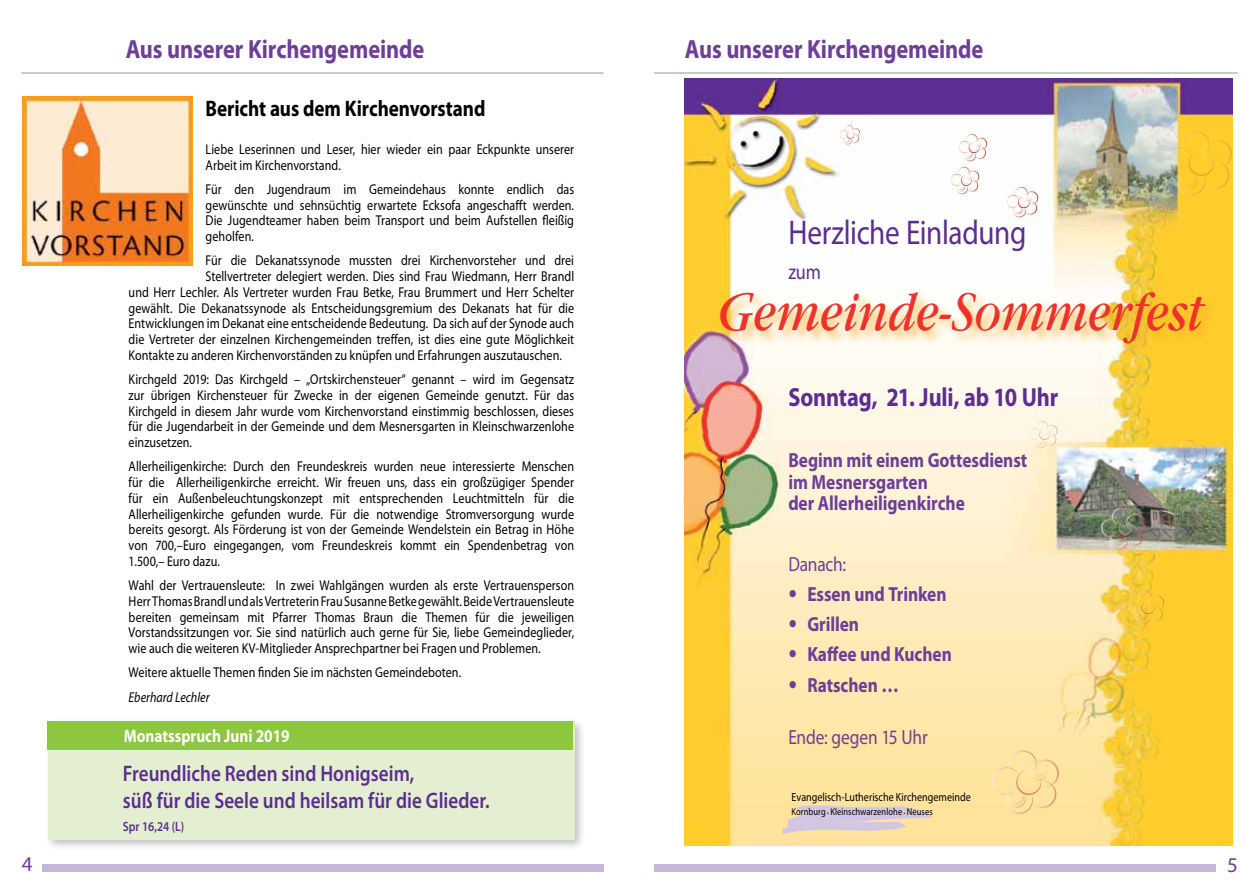
<style>
.page{position:relative;width:1259px;height:893px;background:#fff}
.page>*{position:absolute;margin:0;border:0;box-sizing:border-box;transform-origin:0 0}
.t1{font:italic 58.5px "Garamond";letter-spacing:-.005em;color:#ee3129;scale:.85 1}
.t2{font:34.35px "Myriad Pro";letter-spacing:-.015em;color:#5c2d91;scale:.85 1}
.t3{font:700 26.4px "Myriad Pro";letter-spacing:-.005em;color:#6c3f98;scale:.85 1}
.t4{font:700 26.25px "Myriad Pro";letter-spacing:-.005em;color:#5c2d91;scale:.85 1}
.t5{font:600 22.5px/27px "Myriad Pro";color:#5c2d91;scale:.85 1}
.t6{font:700 22.5px "Myriad Pro";letter-spacing:-.005em;color:#000;scale:.85 1}
.t7{font:21.45px "Myriad Pro";color:#5c2d91;scale:.85 1}
.t8{font:21px "Myriad Pro";color:#6c3f98}
.t9{font:700 20.4px/21.9px "Myriad Pro";letter-spacing:-.005em;color:#6c3f98;scale:.85 1}
.t10{font:20.4px "Myriad Pro";letter-spacing:-.01em;color:#6c3f98;scale:.85 1}
.t11{font:700 18px "Myriad Pro";color:#fff;scale:.85 1}
.t12{font:14.25px/15.8px "Myriad Pro";letter-spacing:.005em;color:#000;text-align:justify;scale:.85 1}
.t13{font:italic 14.25px "Myriad Pro";color:#000;scale:.85 1}
.t14{font:600 13.5px "Myriad Pro";color:#5c2d91;scale:.85 1}
.t15{font:11.85px "Myriad Pro";color:#000;scale:.85 1}
.t16{font:9.9px "Myriad Pro";letter-spacing:.01em;color:#000;scale:.85 1}
.s1{font-family:"Trade Gothic";font-weight:400}
.s2{font-size:6.45px}
</style>
<div class="page">
<div style="left:42px;top:864px;width:562px;height:8px;background:#c5b7da"></div>
<hr style="left:21px;top:73px;width:582px;height:1px;background:#939598">
<div style="left:654px;top:864px;width:561px;height:8px;background:#c5b7da"></div>
<hr style="left:654px;top:73px;width:583px;height:1px;background:#939598">
<img style="left:685px;top:79px;width:547px;height:766px">
<svg style="left:781px;top:804px;width:151px;height:30px;background:#e2d1c7"></svg>
<img style="left:1099px;top:507px;width:47px;height:44px">
<svg style="left:1170px;top:440px;width:38px;height:35px"></svg>
<svg style="left:1139px;top:205px;width:28px;height:27px"></svg>
<svg style="left:1127px;top:590px;width:38px;height:35px"></svg>
<svg style="left:991px;top:750px;width:69px;height:66px;background:#fcdf9d"></svg>
<svg style="left:1181px;top:502px;width:26px;height:25px"></svg>
<div style="left:718px;top:291px;width:501px;height:66px;background:#fbaf29;opacity:.75"></div>
<svg style="left:1162px;top:130px;width:71px;height:68px;background:#eec94c"></svg>
<svg style="left:1005px;top:187px;width:34px;height:31px"></svg>
<svg style="left:950px;top:134px;width:38px;height:61px"></svg>
<svg style="left:839px;top:125px;width:21px;height:20px"></svg>
<svg style="left:1028px;top:421px;width:30px;height:28px"></svg>
<img style="left:23px;top:96px;width:170px;height:170px">
<div style="left:44px;top:717px;width:543px;height:135px;background:#000;opacity:.3"></div>
<div style="left:48px;top:721px;width:526px;height:118px;background:#e0eecb"></div>
<div style="left:48px;top:721px;width:525px;height:29px;background:#8dc63f"></div>
<h3 class="t3" style="left:126px;top:32px;width:353px">Aus unserer Kirchengemeinde</h3>
<h3 class="t3" style="left:685px;top:32px;width:353px">Aus unserer Kirchengemeinde</h3>
<h3 class="t6" style="left:206px;top:94px;width:331px">Bericht aus dem Kirchenvorstand</h3>
<p class="t12" style="left:206px;top:141px;width:435px">Liebe Leserinnen und Leser, hier wieder ein paar Eckpunkte unserer<br>Arbeit im Kirchenvorstand.</p>
<p class="t12" style="left:206px;top:181px;width:435px">Für den Jugendraum im Gemeindehaus konnte endlich das gewünschte und sehnsüchtig erwartete Ecksofa angeschafft werden.<br>Die Jugendteamer haben beim Transport und beim Aufstellen fleißig geholfen.</p>
<p class="t12" style="left:206px;top:252px;width:435px">Für die Dekanatssynode mussten drei Kirchenvorsteher und drei</p>
<p class="t12" style="left:206px;top:268px;width:435px">Stellvertreter delegiert werden. Dies sind Frau Wiedmann, Herr Brandl</p>
<p class="t12" style="left:129px;top:284px;width:525px">und Herr Lechler. Als Vertreter wurden Frau Betke, Frau Brummert und Herr Schelter</p>
<p class="t12" style="left:129px;top:300px;width:525px">gewählt. Die Dekanatssynode als Entscheidungsgremium des Dekanats hat für die</p>
<p class="t12" style="left:129px;top:315px;width:525px">Entwicklungen im Dekanat eine entscheidende Bedeutung. Da sich auf der Synode auch</p>
<p class="t12" style="left:129px;top:331px;width:526px">die Vertreter der einzelnen Kirchengemeinden treffen, ist dies eine gute Möglichkeit</p>
<p class="t12" style="left:129px;top:347px;width:511px">Kontakte zu anderen Kirchenvorständen zu knüpfen und Erfahrungen auszutauschen.</p>
<p class="t12" style="left:129px;top:371px;width:525px">Kirchgeld 2019: Das Kirchgeld – „Ortskirchensteuer“ genannt – wird im Gegensatz zur übrigen Kirchensteuer für Zwecke in der eigenen Gemeinde genutzt. Für das Kirchgeld in diesem Jahr wurde vom Kirchenvorstand einstimmig beschlossen, dieses für die Jugendarbeit in der Gemeinde und dem Mesnersgarten in Kleinschwarzenlohe einzusetzen.</p>
<p class="t12" style="left:129px;top:458px;width:525px">Allerheiligenkirche: Durch den Freundeskreis wurden neue interessierte Menschen für die Allerheiligenkirche erreicht. Wir freuen uns, dass ein großzügiger Spender für ein Außenbeleuchtungskonzept mit entsprechenden Leuchtmitteln für die Allerheiligenkirche gefunden wurde. Für die notwendige Stromversorgung wurde bereits gesorgt. Als Förderung ist von der Gemeinde Wendelstein ein Betrag in Höhe von 700,–Euro eingegangen, vom Freundeskreis kommt ein Spendenbetrag von 1.500,– Euro dazu.</p>
<p class="t12" style="left:129px;top:577px;width:526px">Wahl der Vertrauensleute: In zwei Wahlgängen wurden als erste Vertrauensperson Herr Thomas Brandl und als Vertreterin Frau Susanne Betke gewählt. Beide Vertrauensleute bereiten gemeinsam mit Pfarrer Thomas Braun die Themen für die jeweiligen Vorstandssitzungen vor. Sie sind natürlich auch gerne für Sie, liebe Gemeindeglieder, wie auch die weiteren KV-Mitglieder Ansprechpartner bei Fragen und Problemen.</p>
<p class="t12" style="left:129px;top:664px;width:393px">Weitere aktuelle Themen finden Sie im nächsten Gemeindeboten.</p>
<p class="t13" style="left:129px;top:688px;width:97px">Eberhard Lechler</p>
<h2 class="t2" style="left:788px;top:211px;width:281px">Herzliche Einladung</h2>
<h3 class="t7" style="left:788px;top:259px;width:40px">zum</h3>
<h1 class="t1" style="left:718px;top:282px;width:572px">Gemeinde-Sommerfest</h1>
<h3 class="t4" style="left:788px;top:380px;width:319px">Sonntag, 21. Juli, ab 10 Uhr</h3>
<h3 class="t9" style="left:788px;top:448px;width:282px">Beginn mit einem Gottesdienst im Mesnersgarten<br>der Allerheiligenkirche</h3>
<h3 class="t10" style="left:788px;top:551px;width:69px">Danach:</h3>
<h3 class="t9" style="left:788px;top:582px;width:188px"><span class="s1">•</span> Essen und Trinken</h3>
<h3 class="t9" style="left:788px;top:613px;width:85px"><span class="s1">•</span> Grillen</h3>
<h3 class="t9" style="left:788px;top:643px;width:194px"><span class="s1">•</span> Kaffee und Kuchen</h3>
<h3 class="t9" style="left:788px;top:673px;width:131px"><span class="s1">•</span> Ratschen …</h3>
<h3 class="t10" style="left:788px;top:724px;width:165px">Ende: gegen 15 Uhr</h3>
<p class="t11" style="left:124px;top:724px;width:197px">Monatsspruch Juni 2019</p>
<h3 class="t5" style="left:123px;top:760px;width:433px">Freundliche Reden sind Honigseim,<br>süß für die Seele und heilsam für die Glieder.</h3>
<p class="t14" style="left:123px;top:818px;width:74px">Spr 16,24 (L)</p>
<p class="t15" style="left:791px;top:790px;width:212px">Evangelisch-Lutherische Kirchengemeinde</p>
<p class="t16" style="left:791px;top:805px;width:167px">Kornburg <span class="s2">•</span> Kleinschwarzenlohe <span class="s2">•</span> Neuses</p>
<h3 class="t8" style="left:22px;top:851px;width:12px">4</h3>
<h3 class="t8" style="left:1227px;top:852px;width:12px">5</h3>
</div>
